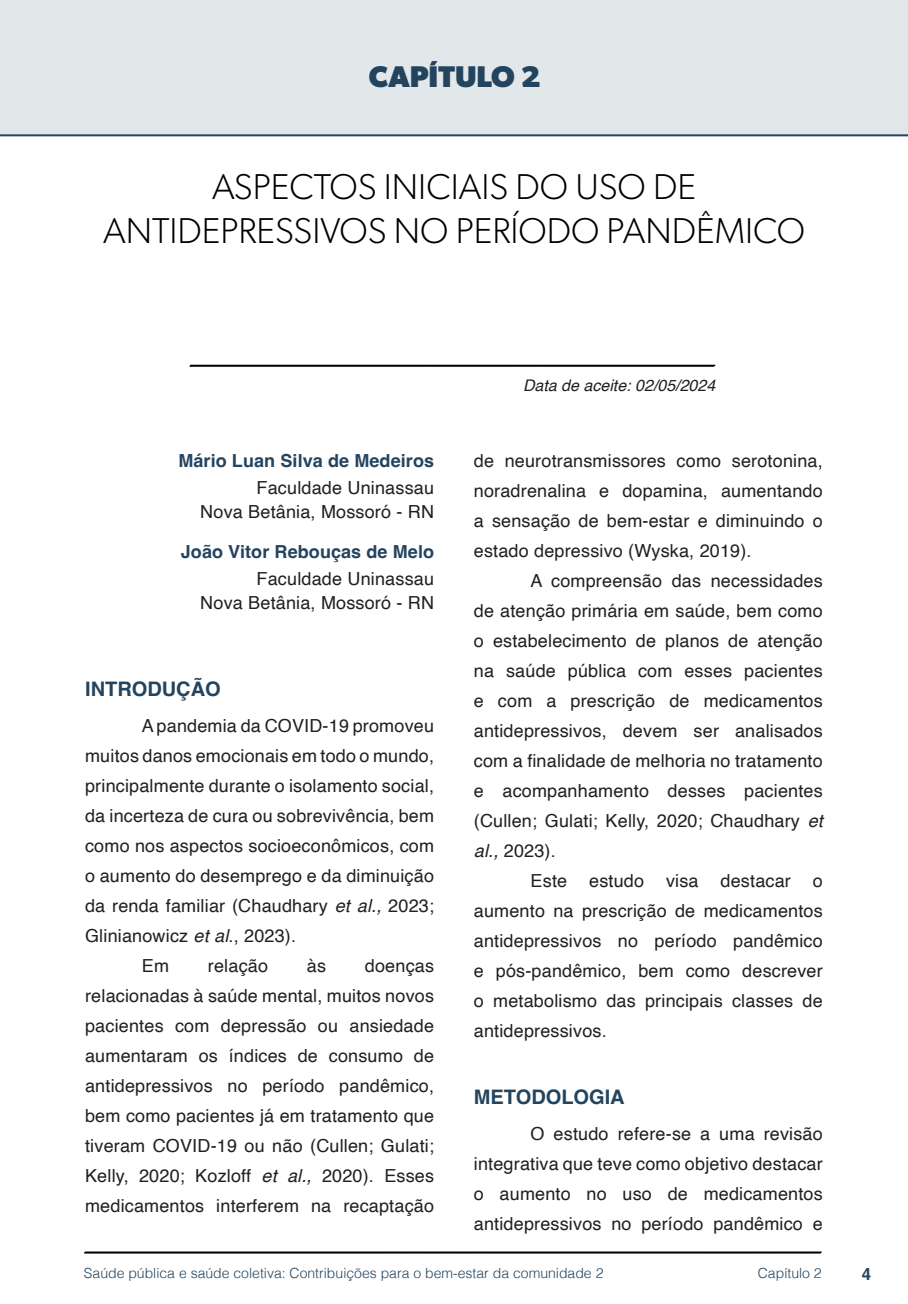
<style>
.page{position:relative;width:908px;height:1304px;background:#fff}
.page>*{position:absolute;margin:0;border:0;box-sizing:border-box;transform-origin:0 0}
.nome_artigos{font:300 36px/44px "Gibson";color:#000;text-align:center}
.capítulos{font:700 30px "Gibson";color:#23445f}
.TITULOS{font:700 20px "Helvetica";color:#23445f}
.txt{font:18px/30px "Helvetica";letter-spacing:.01em;color:#231f20;text-align:justify}
.info_autores{font:18px "Helvetica";letter-spacing:.01em;color:#231f20}
.nome_autores{font:700 18px "Helvetica";letter-spacing:.005em;color:#23445f}
.t1{font:700 16.8px "Helvetica";color:#23445f}
.t2{font:italic 16px "Helvetica";color:#231f20}
.t3{font:300 14px "Helvetica";color:#23445f}
.s1{font-style:italic}
</style>
<div class="page">
<svg style="left:84px;top:1251px;width:737px;height:3px;background:#515151"></svg>
<div style="left:0;top:0;width:907px;height:136px;background:#e2e7e9"></div>
<svg style="left:189px;top:364px;width:526px;height:3px;background:#4f4f4f"></svg>
<div style="left:44px;top:72px;width:68px;height:61px;background:#e2e7e9"></div>
<p class="capítulos" style="left:369px;top:58px;width:173px">CAPÍTULO 2</p>
<p class="nome_artigos" style="left:103px;top:164px;width:703px">ASPECTOS INICIAIS DO USO DE<br>ANTIDEPRESSIVOS NO PERÍODO PANDÊMICO</p>
<p class="nome_autores" style="left:178px;top:450px;width:257px">Mário Luan Silva de Medeiros</p>
<p class="info_autores" style="left:256px;top:474px;width:179px">Faculdade Uninassau</p>
<p class="info_autores" style="left:200px;top:498px;width:235px">Nova Betânia, Mossoró - RN</p>
<p class="nome_autores" style="left:181px;top:540px;width:255px">João Vitor Rebouças de Melo</p>
<p class="info_autores" style="left:256px;top:565px;width:179px">Faculdade Uninassau</p>
<p class="info_autores" style="left:200px;top:589px;width:235px">Nova Betânia, Mossoró - RN</p>
<p class="TITULOS" style="left:85px;top:677px;width:137px">INTRODUÇÃO</p>
<p class="txt" style="left:85px;top:711px;width:350px;text-indent:57px">A pandemia da COVID-19 promoveu muitos danos emocionais em todo o mundo, principalmente durante o isolamento social, da incerteza de cura ou sobrevivência, bem como nos aspectos socioeconômicos, com o aumento do desemprego e da diminuição da renda familiar (Chaudhary <span class="s1">et al.,</span> 2023; Glinianowicz <span class="s1">et al</span>., 2023).</p>
<p class="txt" style="left:142px;top:951px;width:29px">Em</p>
<p class="txt" style="left:208px;top:951px;width:62px">relação</p>
<p class="txt" style="left:307px;top:951px;width:21px">às</p>
<p class="txt" style="left:85px;top:951px;width:350px;text-indent:280px">doenças relacionadas à saúde mental, muitos novos pacientes com depressão ou ansiedade aumentaram os índices de consumo de antidepressivos no período pandêmico, bem como pacientes já em tratamento que tiveram COVID-19 ou não (Cullen; Gulati; Kelly, 2020; Kozloff <span class="s1">et al.,</span> 2020). Esses medicamentos interferem na recaptação</p>
<p class="t2" style="left:523px;top:373px;width:194px">Data de aceite: 02/05/2024</p>
<p class="txt" style="left:473px;top:446px;width:350px">de neurotransmissores como serotonina, noradrenalina e dopamina, aumentando a sensação de bem-estar e diminuindo o estado depressivo (Wyska, 2019).</p>
<p class="txt" style="left:473px;top:566px;width:350px;text-indent:57px">A compreensão das necessidades de atenção primária em saúde, bem como o estabelecimento de planos de atenção na saúde pública com esses pacientes e com a prescrição de medicamentos antidepressivos, devem ser analisados com a finalidade de melhoria no tratamento e acompanhamento desses pacientes (Cullen; Gulati; Kelly, 2020; Chaudhary <span class="s1">et al.,</span> 2023).</p>
<p class="txt" style="left:473px;top:866px;width:350px;text-indent:57px">Este estudo visa destacar o aumento na prescrição de medicamentos antidepressivos no período pandêmico e pós-pandêmico, bem como descrever o metabolismo das principais classes de antidepressivos.</p>
<p class="TITULOS" style="left:473px;top:1085px;width:152px">METODOLOGIA</p>
<p class="txt" style="left:473px;top:1119px;width:350px;text-indent:57px">O estudo refere-se a uma revisão integrativa que teve como objetivo destacar o aumento no uso de medicamentos antidepressivos no período pandêmico e</p>
<p class="t3" style="left:84px;top:1261px;width:520px">Saúde pública e saúde coletiva: Contribuições para o bem-estar da comunidade 2</p>
<p class="t3" style="left:757px;top:1261px;width:65px">Capítulo 2</p>
<p class="t1" style="left:861px;top:1264px;width:11px">4</p>
</div>
